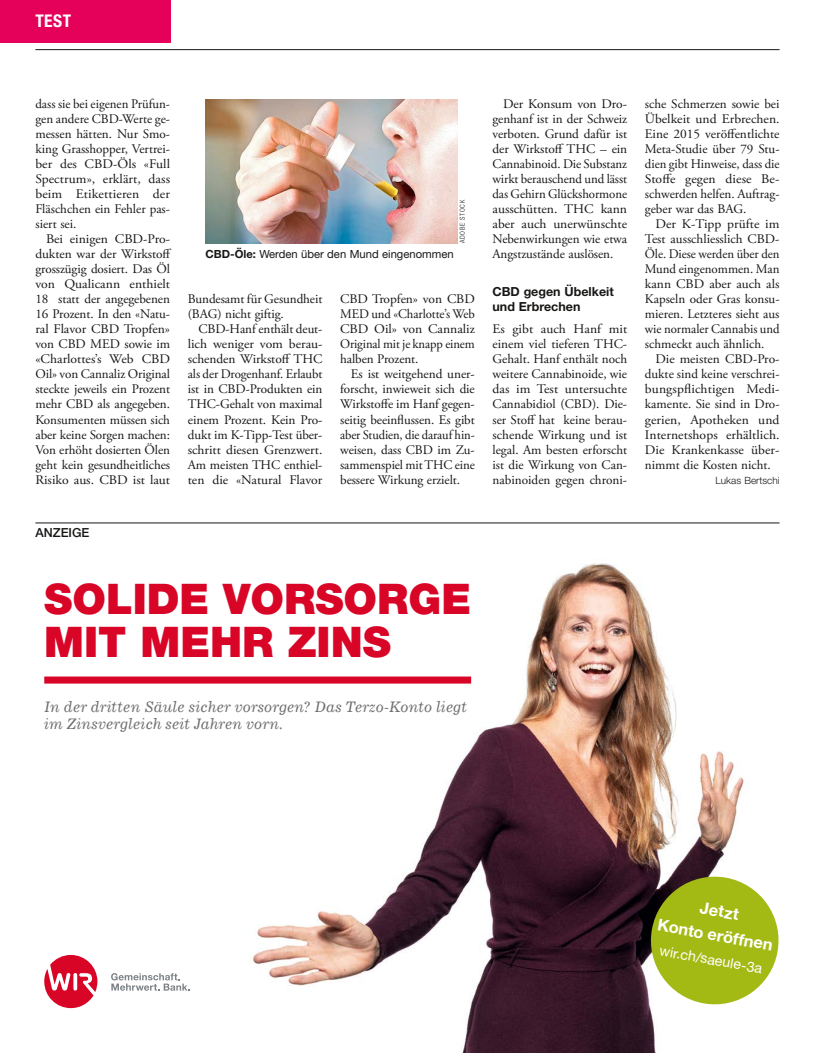
<style>
.page{position:relative;width:815px;height:1053px;background:#fff}
.page>*{position:absolute;margin:0;border:0;box-sizing:border-box;transform-origin:0 0}
.t1{font:900 42.25px/42.2px "Helvetica Neue LT Std";color:#d80527}
.t2{font:700 condensed 17.5px "Helvetica Neue LT Std";color:#fff}
.t3{font:700 16.25px/24.1px "Helvetica Neue LT Std";color:#fff;text-align:center}
.t4{font:italic 14.5px/17.1px "Corona LT";letter-spacing:.005em;color:#6e6e6e}
.t5{font:14.12px "Helvetica Neue LT Std";color:#fff}
.t6{font:13.12px/15px "Adobe Garamond Pro";letter-spacing:-.005em;color:#181716;text-align:justify}
.t7{font:13.12px/15px "Adobe Garamond Pro";letter-spacing:-.005em;color:#181716;text-align:justify;scale:1.04 1}
.t8{font:700 12.5px/15px "Helvetica Neue LT Std";color:#181716}
.t9{font:500 12.5px "Helvetica Neue LT Std";color:#181716}
.t10{font:11.25px "Helvetica Neue LT Std";color:#181716}
.t11{font:300 10px "Helvetica Neue LT Std";color:#181716}
.t12{font:300 condensed 6.88px "Helvetica Neue LT Std";letter-spacing:.11em;color:#181716}
.s1{font-weight:700}
</style>
<div class="page">
<hr style="left:35px;top:49px;width:745px;height:1px;background:#181716">
<div style="left:0;top:0;width:170px;height:43px;background:#e50059"></div>
<img style="left:248px;top:563px;width:496px;height:489px">
<svg style="left:111px;top:973px;width:79px;height:17px"></svg>
<svg style="left:44px;top:954px;width:53px;height:54px"></svg>
<div style="left:44px;top:676px;width:427px;height:7px;background:#d80527"></div>
<svg style="left:646px;top:871px;width:133px;height:138px"></svg>
<hr style="left:35px;top:522px;width:745px;height:1px;background:#181716">
<img style="left:206px;top:99px;width:251px;height:144px">
<h2 class="t2" style="left:35px;top:10px;width:37px">TEST</h2>
<p class="t6" style="left:35px;top:97px;width:136px">dass sie bei eigenen Prüfun&shy;gen andere CBD-Werte ge&shy;messen hätten. Nur Smo&shy;king Grasshopper, Vertrei&shy;ber des CBD-Öls «Full Spectrum», erklärt, dass beim Etikettieren der Fläschchen ein Fehler pas&shy;siert sei.</p>
<p class="t7" style="left:35px;top:232px;width:132px;text-indent:11px">Bei einigen CBD-Pro&shy;dukten war der Wirkstoff grosszügig dosiert. Das Öl von Qualicann enthielt 18 statt der angegebenen 16 Prozent. In den «Natu&shy;ral Flavor CBD Tropfen» von CBD MED sowie im «Charlottes’s Web CBD Oil» von Cannaliz Original steckte jeweils ein Prozent mehr CBD als angegeben.<br>Konsumenten müssen sich aber keine Sorgen machen:<br>Von erhöht dosierten Ölen geht kein gesundheitliches Risiko aus. CBD ist laut</p>
<p class="t12" style="left:458px;top:243px;width:45px;rotate:-90deg">ADOBE STOCK</p>
<p class="t10" style="left:206px;top:248px;width:250px"><span class="s1">CBD-Öle:</span> Werden über den Mund eingenommen</p>
<p class="t6" style="left:188px;top:292px;width:136px">Bundesamt für Gesundheit (BAG) nicht giftig.</p>
<p class="t6" style="left:188px;top:322px;width:136px;text-indent:11px">CBD-Hanf enthält deut&shy;lich weniger vom berau&shy;schenden Wirkstoff THC als der Drogenhanf. Erlaubt ist in CBD-Produkten ein THC-Gehalt von maximal einem Prozent. Kein Pro&shy;dukt im K-Tipp-Test über&shy;schritt diesen Grenzwert.<br>Am meisten THC enthiel&shy;ten die «Natural Flavor</p>
<p class="t6" style="left:340px;top:292px;width:136px">CBD Tropfen» von CBD MED und «Charlotte’s Web CBD Oil» von Cannaliz Original mit je knapp einem halben Prozent.</p>
<p class="t6" style="left:340px;top:367px;width:136px;text-indent:11px">Es ist weitgehend uner&shy;forscht, inwieweit sich die Wirkstoffe im Hanf gegen&shy;seitig beeinflussen. Es gibt aber Studien, die darauf hin&shy;weisen, dass CBD im Zu&shy;sammenspiel mit THC eine bessere Wirkung erzielt.</p>
<p class="t9" style="left:35px;top:525px;width:55px">ANZEIGE</p>
<p class="t6" style="left:493px;top:97px;width:136px;text-indent:11px">Der Konsum von Dro&shy;genhanf ist in der Schweiz verboten. Grund dafür ist der Wirkstoff THC – ein Cannabinoid. Die Substanz wirkt berauschend und lässt das Gehirn Glückshormone ausschütten. THC kann aber auch unerwünschte Nebenwirkungen wie etwa Angstzustände auslösen.</p>
<p class="t8" style="left:493px;top:284px;width:123px">CBD gegen Übelkeit und Erbrechen</p>
<p class="t7" style="left:493px;top:322px;width:131px">Es gibt auch Hanf mit einem viel tieferen THC-Gehalt. Hanf enthält noch weitere Cannabinoide, wie das im Test untersuchte Cannabidiol (CBD). Die&shy;ser Stoff hat keine berau&shy;schende Wirkung und ist legal. Am besten erforscht ist die Wirkung von Can&shy;nabinoiden gegen chroni-</p>
<p class="t6" style="left:645px;top:97px;width:136px">sche Schmerzen sowie bei Übelkeit und Erbrechen.<br>Eine 2015 veröffentlichte Meta-Studie über 79 Stu&shy;dien gibt Hinweise, dass die Stoffe gegen diese Be&shy;schwerden helfen. Auftrag&shy;geber war das BAG.</p>
<p class="t7" style="left:645px;top:217px;width:131px;text-indent:11px">Der K-Tipp prüfte im Test ausschliesslich CBD-Öle. Diese werden über den Mund eingenommen. Man kann CBD aber auch als Kapseln oder Gras konsu&shy;mieren. Letzteres sieht aus wie normaler Cannabis und schmeckt auch ähnlich.</p>
<p class="t6" style="left:645px;top:352px;width:136px;text-indent:11px">Die meisten CBD-Pro&shy;dukte sind keine verschrei&shy;bungspflichtigen Medi&shy;kamente. Sie sind in Dro&shy;gerien, Apotheken und Internetshops erhältlich.<br>Die Krankenkasse über&shy;nimmt die Kosten nicht.</p>
<p class="t11" style="left:716px;top:474px;width:65px">Lukas Bertschi</p>
<h1 class="t1" style="left:44px;top:578px;width:428px">SOLIDE VORSORGE<br>MIT MEHR ZINS</h1>
<p class="t4" style="left:44px;top:697px;width:424px">In der dritten Säule sicher vorsorgen? Das Terzo-Konto liegt im Zinsvergleich seit Jahren vorn.</p>
<p class="t3" style="left:664px;top:888px;width:118px;rotate:10deg">Jetzt<br>Konto eröffnen</p>
<p class="t5" style="left:661px;top:941px;width:106px;rotate:10deg">wir.ch/saeule-3a</p>
</div>
